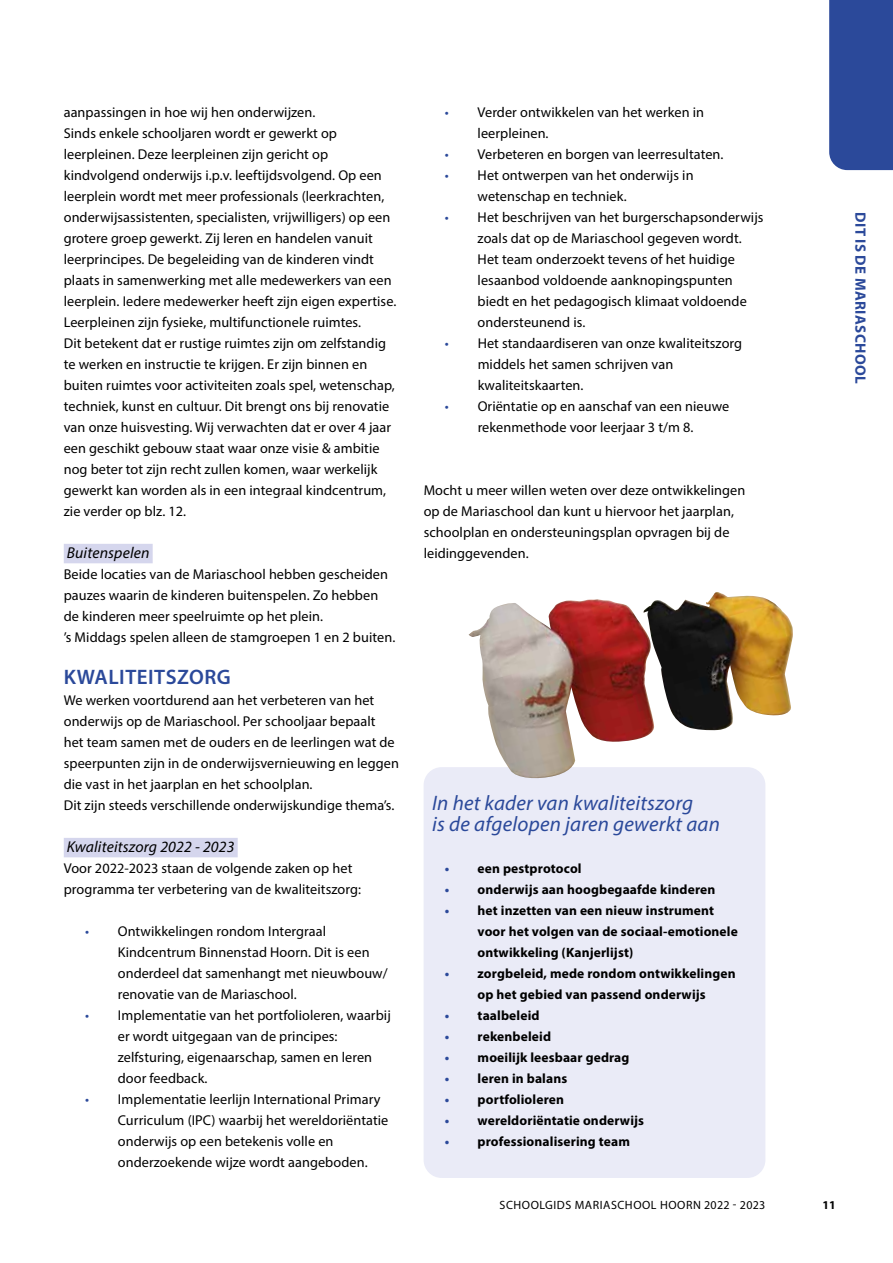
<style>
.page{position:relative;width:893px;height:1263px;background:#fff}
.page>*{position:absolute;margin:0;border:0;box-sizing:border-box;transform-origin:0 0}
.t1{font:italic 21px/21px "Myriad Pro";letter-spacing:.01em;color:#2b499a}
.t2{font:600 21px "Myriad Pro";letter-spacing:.025em;color:#2b499a}
.t3{font:italic 15.75px "Myriad Pro";letter-spacing:.01em;color:#000}
.t4{font:700 15px "Myriad Pro";letter-spacing:.025em;color:#2b499a}
.t5{font:14.25px/21px "Myriad Pro";letter-spacing:.005em;color:#000}
.t6{font:700 13.5px/21px "Myriad Pro";letter-spacing:.01em;color:#000}
.t7{font:12px "Myriad Pro";letter-spacing:.045em;color:#000}
.t8{font:700 12px "Myriad Pro";color:#000}
.s1{color:#2b499a}
</style>
<div class="page">
<div style="left:64px;top:838px;width:174px;height:19px;background:#d5d6ed"></div>
<div style="left:424px;top:767px;width:341px;height:411px;background:#eaebf7;border-radius:18px"></div>
<div style="left:829px;top:0;width:64px;height:170px;background:#2b499a"></div>
<img style="left:469px;top:592px;width:324px;height:188px">
<div style="left:64px;top:544px;width:89px;height:19px;background:#d5d6ed"></div>
<p class="t5" style="left:64px;top:101px;width:334px">aanpassingen in hoe wij hen onderwijzen.<br>Sinds enkele schooljaren wordt er gewerkt op leerpleinen. Deze leerpleinen zijn gericht op kindvolgend onderwijs i.p.v. leeftijdsvolgend. Op een leerplein wordt met meer professionals (leerkrachten, onderwijsassistenten, specialisten, vrijwilligers) op een grotere groep gewerkt. Zij leren en handelen vanuit leerprincipes. De begeleiding van de kinderen vindt plaats in samenwerking met alle medewerkers van een leerplein. Iedere medewerker heeft zijn eigen expertise.<br>Leerpleinen zijn fysieke, multifunctionele ruimtes.<br>Dit betekent dat er rustige ruimtes zijn om zelfstandig te werken en instructie te krijgen. Er zijn binnen en buiten ruimtes voor activiteiten zoals spel, wetenschap, techniek, kunst en cultuur. Dit brengt ons bij renovatie van onze huisvesting. Wij verwachten dat er over 4 jaar een geschikt gebouw staat waar onze visie &amp; ambitie nog beter tot zijn recht zullen komen, waar werkelijk gewerkt kan worden als in een integraal kindcentrum, zie verder op blz. 12.</p>
<p class="t3" style="left:67px;top:543px;width:84px">Buitenspelen</p>
<p class="t5" style="left:64px;top:563px;width:333px">Beide locaties van de Mariaschool hebben gescheiden pauzes waarin de kinderen buitenspelen. Zo hebben de kinderen meer speelruimte op het plein.<br>’s Middags spelen alleen de stamgroepen 1 en 2 buiten.</p>
<h1 class="t2" style="left:64px;top:664px;width:168px">KWALITEITSZORG</h1>
<p class="t5" style="left:64px;top:689px;width:337px">We werken voortdurend aan het verbeteren van het onderwijs op de Mariaschool. Per schooljaar bepaalt het team samen met de ouders en de leerlingen wat de speerpunten zijn in de onderwijsvernieuwing en leggen die vast in het jaarplan en het schoolplan.<br>Dit zijn steeds verschillende onderwijskundige thema’s.</p>
<p class="t3" style="left:67px;top:837px;width:169px">Kwaliteitszorg 2022 - 2023</p>
<p class="t5" style="left:64px;top:857px;width:299px">Voor 2022-2023 staan de volgende zaken op het programma ter verbetering van de kwaliteitszorg:</p>
<p class="t5" style="left:118px;top:920px;width:271px;text-indent:-33px"><span class="s1">•</span> Ontwikkelingen rondom Intergraal Kindcentrum Binnenstad Hoorn. Dit is een onderdeel dat samenhangt met nieuwbouw/ renovatie van de Mariaschool.</p>
<p class="t5" style="left:118px;top:1005px;width:274px;text-indent:-33px"><span class="s1">•</span> Implementatie van het portfolioleren, waarbij er wordt uitgegaan van de principes: zelfsturing, eigenaarschap, samen en leren door feedback.</p>
<p class="t5" style="left:118px;top:1089px;width:272px;text-indent:-33px"><span class="s1">•</span> Implementatie leerlijn International Primary Curriculum (IPC) waarbij het wereldoriëntatie onderwijs op een betekenis volle en onderzoekende wijze wordt aangeboden.</p>
<p class="t5" style="left:478px;top:102px;width:228px;text-indent:-33px"><span class="s1">•</span> Verder ontwikkelen van het werken in leerpleinen.</p>
<p class="t5" style="left:445px;top:144px;width:280px"><span class="s1">•</span> Verbeteren en borgen van leerresultaten.</p>
<p class="t5" style="left:478px;top:165px;width:217px;text-indent:-33px"><span class="s1">•</span> Het ontwerpen van het onderwijs in wetenschap en techniek.</p>
<p class="t5" style="left:478px;top:207px;width:287px;text-indent:-33px"><span class="s1">•</span> Het beschrijven van het burgerschapsonderwijs zoals dat op de Mariaschool gegeven wordt.<br>Het team onderzoekt tevens of het huidige lesaanbod voldoende aanknopingspunten biedt en het pedagogisch klimaat voldoende ondersteunend is.</p>
<p class="t5" style="left:478px;top:333px;width:266px;text-indent:-33px"><span class="s1">•</span> Het standaardiseren van onze kwaliteitszorg middels het samen schrijven van kwaliteitskaarten.</p>
<p class="t5" style="left:445px;top:396px;width:286px;text-align:center"><span class="s1">•</span> Oriëntatie op en aanschaf van een nieuwe rekenmethode voor leerjaar 3 t/m 8.</p>
<p class="t5" style="left:424px;top:480px;width:323px">Mocht u meer willen weten over deze ontwikkelingen op de Mariaschool dan kunt u hiervoor het jaarplan, schoolplan en ondersteuningsplan opvragen bij de leidinggevenden.</p>
<p class="t4" style="left:870px;top:212px;width:173px;rotate:90deg">DIT IS DE MARIASCHOOL</p>
<h1 class="t1" style="left:432px;top:792px;width:289px">In het kader van kwaliteitszorg<br>is de afgelopen jaren gewerkt aan</h1>
<p class="t6" style="left:445px;top:858px;width:138px"><span class="s1">•</span> een pestprotocol</p>
<p class="t6" style="left:445px;top:879px;width:272px"><span class="s1">•</span> onderwijs aan hoogbegaafde kinderen</p>
<p class="t6" style="left:478px;top:900px;width:262px;text-indent:-33px"><span class="s1">•</span> het inzetten van een nieuw instrument voor het volgen van de sociaal-emotionele ontwikkeling (Kanjerlijst)</p>
<p class="t6" style="left:445px;top:963px;width:292px;text-align:center"><span class="s1">•</span> zorgbeleid, mede rondom ontwikkelingen op het gebied van passend onderwijs</p>
<p class="t6" style="left:445px;top:1005px;width:96px"><span class="s1">•</span> taalbeleid</p>
<p class="t6" style="left:445px;top:1026px;width:108px"><span class="s1">•</span> rekenbeleid</p>
<p class="t6" style="left:445px;top:1047px;width:186px"><span class="s1">•</span> moeilijk leesbaar gedrag</p>
<p class="t6" style="left:445px;top:1068px;width:124px"><span class="s1">•</span> leren in balans</p>
<p class="t6" style="left:445px;top:1089px;width:121px"><span class="s1">•</span> portfolioleren</p>
<p class="t6" style="left:445px;top:1110px;width:201px"><span class="s1">•</span> wereldoriëntatie onderwijs</p>
<p class="t6" style="left:445px;top:1131px;width:187px"><span class="s1">•</span> professionalisering team</p>
<p class="t7" style="left:500px;top:1198px;width:267px">SCHOOLGIDS MARIASCHOOL HOORN 2022 - 2023</p>
<p class="t8" style="left:822px;top:1197px;width:15px">11</p>
</div>
